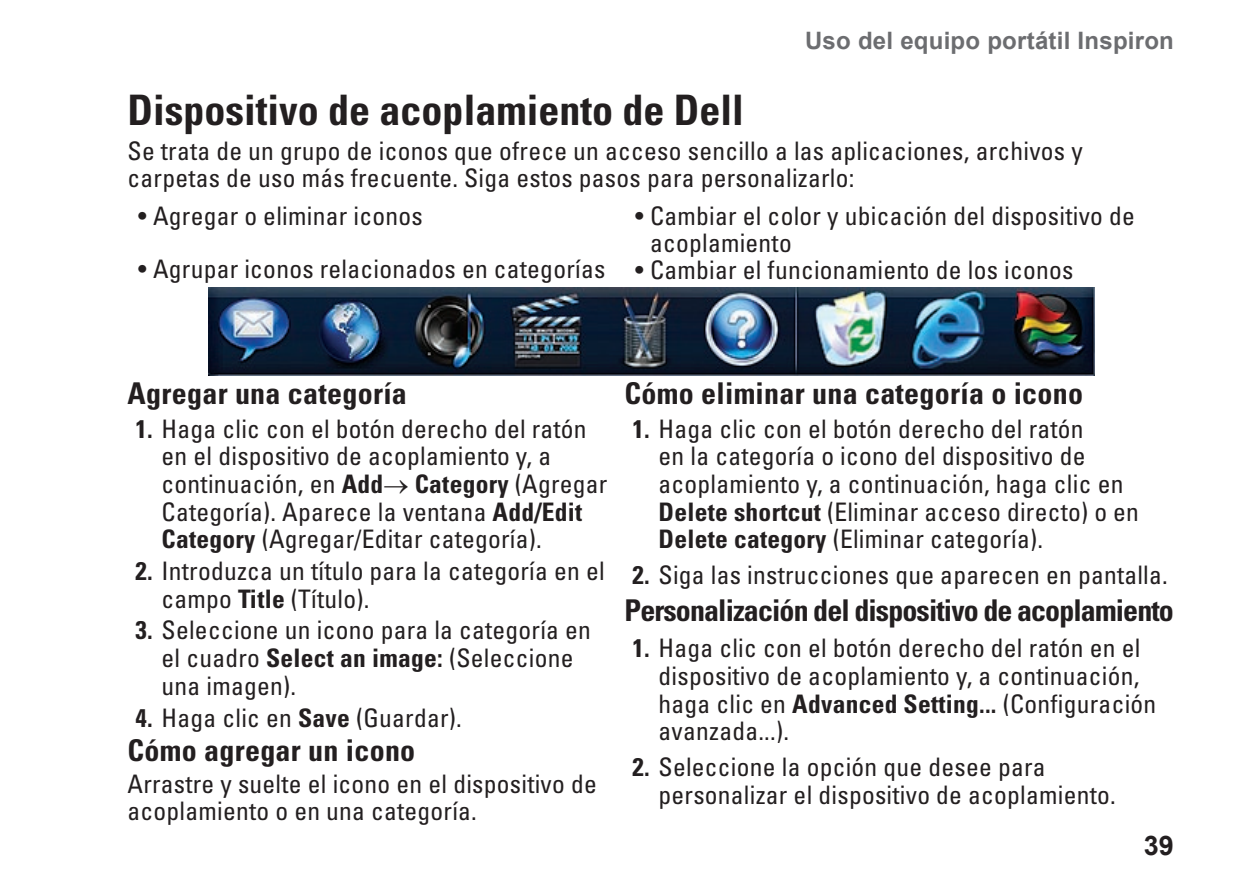
<style>
.page{position:relative;width:1259px;height:893px;background:#fff}
.page>*{position:absolute;margin:0;border:0;box-sizing:border-box;transform-origin:0 0}
.t1{font:700 condensed 42px "Univers";color:#231f20}
.t2{font:700 condensed 30px "Univers";letter-spacing:.01em;color:#231f20}
.t3{font:700 condensed 30px "Univers";letter-spacing:-.03em;color:#231f20}
.t4{font:700 27px "Arial";color:#231f20}
.t5{font:condensed 25.5px/27.6px "Univers";letter-spacing:.01em;color:#231f20}
.t6{font:700 24px "Arial";letter-spacing:.01em;color:#6c6d70}
.s1{font-weight:700}
</style>
<div class="page">
<img style="left:208px;top:287px;width:886px;height:88px">
<p class="t6" style="left:805px;top:25px;width:370px">Uso del equipo portátil Inspiron</p>
<h1 class="t1" style="left:128px;top:84px;width:617px">Dispositivo de acoplamiento de Dell</h1>
<p class="t5" style="left:128px;top:137px;width:956px">Se trata de un grupo de iconos que ofrece un acceso sencillo a las aplicaciones, archivos y carpetas de uso más frecuente. Siga estos pasos para personalizarlo:</p>
<p class="t5" style="left:138px;top:201px;width:286px">• Agregar o eliminar iconos</p>
<p class="t5" style="left:138px;top:255px;width:469px">• Agrupar iconos relacionados en categorías</p>
<p class="t5" style="left:650px;top:202px;width:486px;text-indent:-15px">• Cambiar el color y ubicación del dispositivo de acoplamiento</p>
<p class="t5" style="left:635px;top:255px;width:440px">• Cambiar el funcionamiento de los iconos</p>
<p class="t2" style="left:128px;top:375px;width:281px">Agregar una categoría</p>
<p class="t5" style="left:162px;top:415px;width:447px;text-indent:-26px"><span class="s1">1.</span> Haga clic con el botón derecho del ratón en el dispositivo de acoplamiento y, a continuación, en <span class="s1">Add</span>→ <span class="s1">Category</span> (Agregar Categoría). Aparece la ventana <span class="s1">Add/Edit Category</span> (Agregar/Editar categoría).</p>
<p class="t5" style="left:162px;top:557px;width:444px;text-indent:-26px"><span class="s1">2.</span> Introduzca un título para la categoría en el campo <span class="s1">Title</span> (Título).</p>
<p class="t5" style="left:162px;top:616px;width:431px;text-indent:-26px"><span class="s1">3.</span> Seleccione un icono para la categoría en el cuadro <span class="s1">Select an image:</span> (Seleccione una imagen).</p>
<p class="t5" style="left:136px;top:703px;width:328px"><span class="s1">4.</span> Haga clic en <span class="s1">Save</span> (Guardar).</p>
<p class="t2" style="left:128px;top:732px;width:289px">Cómo agregar un icono</p>
<p class="t5" style="left:128px;top:770px;width:471px">Arrastre y suelte el icono en el dispositivo de acoplamiento o en una categoría.</p>
<p class="t2" style="left:624px;top:375px;width:460px">Cómo eliminar una categoría o icono</p>
<p class="t5" style="left:658px;top:415px;width:482px;text-indent:-26px"><span class="s1">1.</span> Haga clic con el botón derecho del ratón<br>en la categoría o icono del dispositivo de acoplamiento y, a continuación, haga clic en <span class="s1">Delete shortcut</span> (Eliminar acceso directo) o en <span class="s1">Delete category</span> (Eliminar categoría).</p>
<p class="t5" style="left:632px;top:561px;width:537px"><span class="s1">2.</span> Siga las instrucciones que aparecen en pantalla.</p>
<p class="t3" style="left:624px;top:592px;width:551px">Personalización del dispositivo de acoplamiento</p>
<p class="t5" style="left:658px;top:634px;width:499px;text-indent:-26px"><span class="s1">1.</span> Haga clic con el botón derecho del ratón en el dispositivo de acoplamiento y, a continuación, haga clic en <span class="s1">Advanced Setting...</span> (Configuración avanzada...).</p>
<p class="t5" style="left:658px;top:753px;width:459px;text-indent:-26px"><span class="s1">2.</span> Seleccione la opción que desee para personalizar el dispositivo de acoplamiento.</p>
<p class="t4" style="left:1144px;top:827px;width:32px">39</p>
</div>
